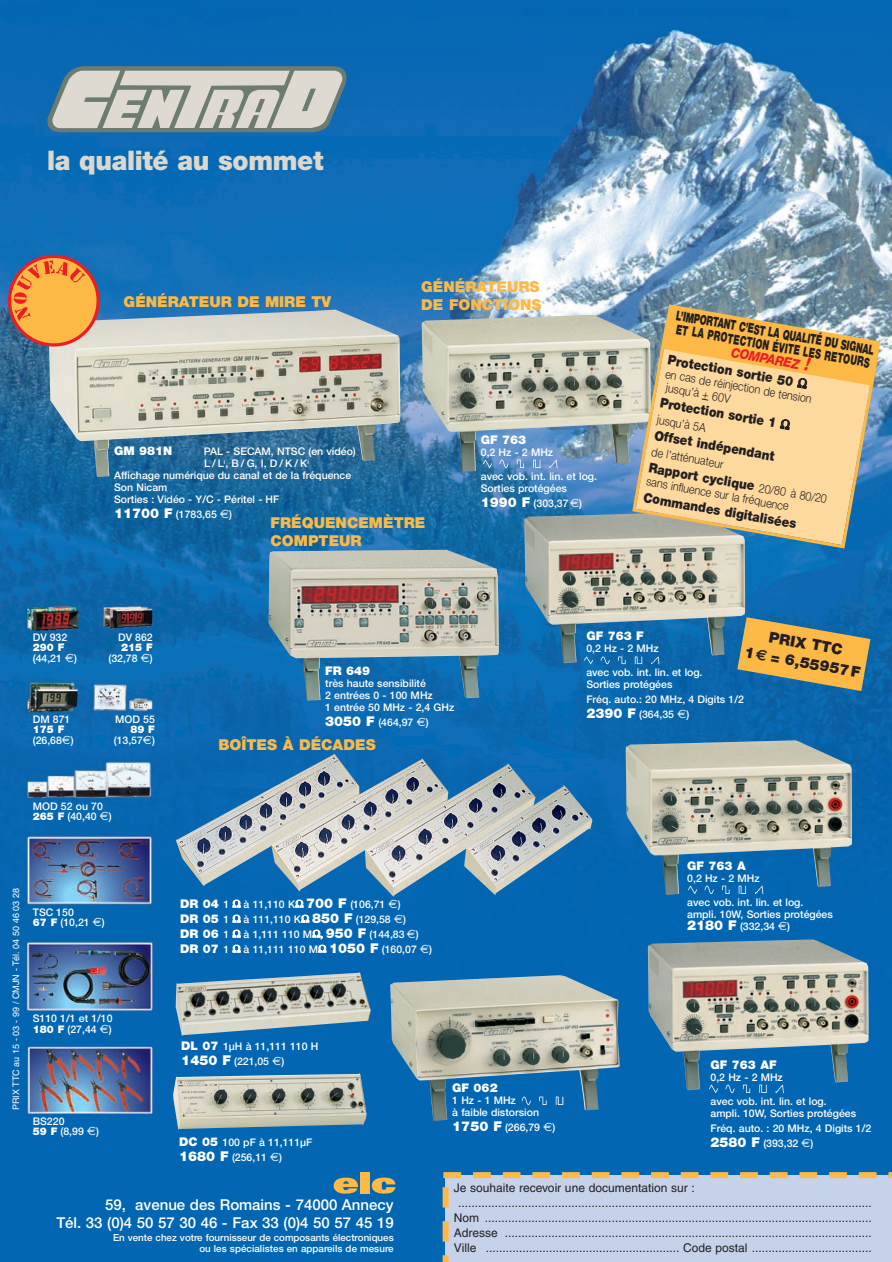
<style>
.page{position:relative;width:892px;height:1262px;background:#fff}
.page>*{position:absolute;margin:0;border:0;box-sizing:border-box;transform-origin:0 0}
.t1{font:900 27px "Helvetica Neue";letter-spacing:-.015em;color:#dcd8cf;scale:.95 1}
.t2{font:900 15px/18px "Helvetica Neue";color:#fdb945}
.t3{font:500 15px/18px "Helvetica Neue";color:#fff;text-align:right}
.t4{font:900 15px/19.4px "Helvetica Neue";color:#231f20;text-align:center}
.t5{font:900 13.5px "Helvetica Neue";color:#231f20;scale:.9 1}
.t6{font:900 13.5px/13.5px "Helvetica Neue";color:#231f20;text-align:center;scale:.65 1}
.t7{font:12px "Helvetica";color:#231f20}
.t8{font:300 12px/13.5px "Helvetica Neue";color:#231f20;scale:.9 1}
.t9{font:900 12px "Helvetica Neue";color:#fff}
.t10{font:500 10.5px/10.5px "Helvetica Neue";color:#fff}
.t11{font:500 9.75px/10.5px "Helvetica Neue";color:#fff;text-align:right}
.t12{font:9px "Helvetica";color:#fff}
.s1{font-weight:900;font-size:13.5px}
.s2{font-family:"Euro Sans";font-weight:400;font-size:12px}
.s3{font-weight:800;font-style:italic;color:#ee1d23}
.s4{font-weight:800;font-style:italic;font-size:18px;color:#ee1d23}
.s5{font-weight:300;font-size:12px}
.s6{font-weight:900}
.s7{font-family:"Euro Sans";font-weight:700}
.s8{font-weight:500;font-size:10.5px}
.s9{font-weight:900;font-size:12px}
</style>
<div class="page">
<img style="left:0;top:0;width:891px;height:1262px">
<svg style="left:233px;top:900px;width:7px;height:7px"></svg>
<svg style="left:296px;top:900px;width:7px;height:7px"></svg>
<svg style="left:233px;top:915px;width:7px;height:7px"></svg>
<svg style="left:301px;top:915px;width:8px;height:7px"></svg>
<svg style="left:233px;top:930px;width:7px;height:7px"></svg>
<svg style="left:313px;top:930px;width:9px;height:9px"></svg>
<svg style="left:233px;top:945px;width:7px;height:7px"></svg>
<svg style="left:318px;top:945px;width:8px;height:7px"></svg>
<svg style="left:661px;top:304px;width:219px;height:85px;background:#e3bc75"></svg>
<svg style="left:780px;top:419px;width:10px;height:11px"></svg>
<h1 class="t1" style="left:47px;top:150px;width:292px">la qualité au sommet</h1>
<h2 class="t2" style="left:124px;top:294px;width:209px">GÉNÉRATEUR DE MIRE TV</h2>
<h2 class="t2" style="left:421px;top:279px;width:122px">GÉNÉRATEURS<br>DE FONCTIONS</h2>
<p class="t9" style="left:114px;top:447px;width:60px">GM 981N</p>
<p class="t10" style="left:204px;top:447px;width:153px">PAL - SECAM, NTSC (en vidéo)</p>
<p class="t10" style="left:204px;top:459px;width:106px">L/L<sup>I</sup>, B/G, I, D/K/K<sup>I</sup></p>
<p class="t10" style="left:114px;top:471px;width:238px">Affichage numérique du canal et de la fréquence</p>
<p class="t10" style="left:114px;top:483px;width:55px">Son Nicam</p>
<p class="t10" style="left:114px;top:495px;width:167px">Sorties : Vidéo - Y/C - Péritel - HF</p>
<p class="t10" style="left:114px;top:510px;width:119px"><span class="s1">11700 F</span> (1783,65 <span class="s2">€</span>)</p>
<h2 class="t2" style="left:270px;top:515px;width:156px">FRÉQUENCEMÈTRE<br>COMPTEUR</h2>
<p class="t9" style="left:481px;top:435px;width:47px">GF 763</p>
<p class="t10" style="left:481px;top:448px;width:74px">0,2 Hz - 2 MHz</p>
<p class="t10" style="left:481px;top:471px;width:118px;line-height:12px">avec vob. int. lin. et log.<br>Sorties protégées</p>
<p class="t10" style="left:481px;top:499px;width:103px"><span class="s1">1990 F</span> (303,37 <span class="s2">€</span>)</p>
<p class="t6" style="left:677px;top:310px;width:310px;rotate:10deg">L’IMPORTANT C’EST LA QUALITÉ DU SIGNAL<br>ET LA PROTECTION ÉVITE LES RETOURS<br><span class="s3">COMPAREZ</span> <span class="s4">!</span></p>
<p class="t5" style="left:668px;top:355px;width:143px;rotate:10deg">Protection sortie 50</p>
<p class="t8" style="left:666px;top:368px;width:166px;rotate:10deg">en cas de réinjection de tension jusqu’à + 60V</p>
<p class="t5" style="left:661px;top:398px;width:132px;rotate:10deg">Protection sortie 1</p>
<p class="t8" style="left:658px;top:414px;width:56px;rotate:10deg">jusqu’à 5A</p>
<p class="t5" style="left:655px;top:430px;width:137px;rotate:10deg">Offset indépendant</p>
<p class="t8" style="left:652px;top:446px;width:83px;rotate:10deg">de l’atténuateur</p>
<p class="t5" style="left:649px;top:463px;width:202px;rotate:10deg">Rapport cyclique <span class="s5">20/80 à 80/20</span></p>
<p class="t8" style="left:647px;top:476px;width:162px;rotate:10deg">sans influence sur la fréquence</p>
<p class="t5" style="left:644px;top:492px;width:174px;rotate:10deg">Commandes digitalisées</p>
<p class="t10" style="left:33px;top:633px;width:36px">DV 932</p>
<p class="t10" style="left:33px;top:643px;width:46px"><span class="s6">290 F </span>(44,21 <span class="s2">€</span>)</p>
<p class="t10" style="left:33px;top:715px;width:39px">DM 871</p>
<p class="t10" style="left:33px;top:725px;width:43px"><span class="s6">175 F </span>(26,68<span class="s2">€</span>)</p>
<p class="t10" style="left:118px;top:633px;width:36px">DV 862</p>
<p class="t10" style="left:108px;top:643px;width:46px;text-align:right"><span class="s6">215 F </span>(32,78 <span class="s2">€</span>)</p>
<p class="t10" style="left:115px;top:715px;width:41px">MOD 55</p>
<p class="t10" style="left:114px;top:725px;width:43px;text-align:right"><span class="s6">89 F </span>(13,57<span class="s2">€</span>)</p>
<p class="t9" style="left:325px;top:666px;width:46px">FR 649</p>
<p class="t10" style="left:325px;top:678px;width:131px;line-height:12px">très haute sensibilité<br>2 entrées 0 - 100 MHz<br>1 entrée 50 MHz - 2,4 GHz</p>
<p class="t10" style="left:325px;top:718px;width:105px"><span class="s1">3050 F</span> (464,97 <span class="s2">€</span>)</p>
<h2 class="t2" style="left:218px;top:736px;width:159px">BOÎTES À DÉCADES</h2>
<p class="t9" style="left:586px;top:631px;width:59px">GF 763 F</p>
<p class="t10" style="left:586px;top:644px;width:74px">0,2 Hz - 2 MHz</p>
<p class="t10" style="left:586px;top:667px;width:118px;line-height:12px">avec vob. int. lin. et log.<br>Sorties protégées</p>
<p class="t10" style="left:586px;top:693px;width:159px;line-height:15px">Fréq. auto.: 20 MHz, 4 Digits 1/2<br><span class="s1">2390 F</span> (364,35 <span class="s2">€</span>)</p>
<h2 class="t4" style="left:749px;top:625px;width:119px;rotate:10deg">PRIX TTC<br>1<span class="s7">€</span> = 6,55957F</h2>
<p class="t10" style="left:33px;top:802px;width:81px">MOD 52 ou 70<br><span class="s6">265 F</span> (40,40 <span class="s2">€</span>)</p>
<p class="t12" style="left:13px;top:1110px;width:224px;rotate:-90deg">PRIX TTC au 15 - 03 - 99 / CMJN - Tél. 04 50 46 03 28</p>
<p class="t10" style="left:33px;top:908px;width:74px">TSC 150<br><span class="s6">67 F</span> (10,21 <span class="s2">€</span>)</p>
<p class="t10" style="left:33px;top:1014px;width:81px">S110 1/1 et 1/10<br><span class="s6">180 F</span> (27,44 <span class="s2">€</span>)</p>
<p class="t10" style="left:33px;top:1117px;width:68px">BS220<br><span class="s6">59 F</span> (8,99 <span class="s2">€</span>)</p>
<p class="t9" style="left:180px;top:899px;width:50px">DR 04 <span class="s8">1</span></p>
<p class="t10" style="left:244px;top:899px;width:158px">à 11,110 K <span class="s1">700 F</span> (106,71 <span class="s2">€</span>)</p>
<p class="t9" style="left:180px;top:914px;width:50px">DR 05 <span class="s8">1</span></p>
<p class="t10" style="left:244px;top:914px;width:164px">à 111,110 K <span class="s1">850 F</span> (129,58 <span class="s2">€</span>)</p>
<p class="t9" style="left:180px;top:929px;width:50px">DR 06 <span class="s8">1</span></p>
<p class="t10" style="left:244px;top:929px;width:177px">à 1,111 110 M <span class="s1">950 F</span> (144,83 <span class="s2">€</span>)</p>
<p class="t9" style="left:180px;top:944px;width:50px">DR 07 <span class="s8">1</span></p>
<p class="t10" style="left:244px;top:944px;width:190px">à 11,111 110 M <span class="s1">1050 F</span> (160,07 <span class="s2">€</span>)</p>
<p class="t10" style="left:181px;top:1040px;width:139px;line-height:15px"><span class="s9">DL 07</span> 1µH à 11,111 110 H<br><span class="s1">1450 F</span> (221,05 <span class="s2">€</span>)</p>
<p class="t10" style="left:179px;top:1135px;width:135px;line-height:15px"><span class="s9">DC 05</span> 100 pF à 11,111µF<br><span class="s1">1680 F</span> (256,11 <span class="s2">€</span>)</p>
<h2 class="t3" style="left:56px;top:1197px;width:339px">59, avenue des Romains - 74000 Annecy<br>Tél. 33 (0)4 50 57 30 46 - Fax 33 (0)4 50 57 45 19</h2>
<p class="t11" style="left:113px;top:1234px;width:282px">En vente chez votre fournisseur de composants électroniques ou les spécialistes en appareils de mesure</p>
<p class="t9" style="left:452px;top:1083px;width:47px">GF 062</p>
<p class="t10" style="left:452px;top:1095px;width:88px;line-height:12px">1 Hz - 1 MHz<br>à faible distorsion</p>
<p class="t10" style="left:452px;top:1123px;width:104px"><span class="s1">1750 F</span> (266,79 <span class="s2">€</span>)</p>
<p class="t9" style="left:687px;top:861px;width:60px">GF 763 A</p>
<p class="t10" style="left:687px;top:873px;width:74px">0,2 Hz - 2 MHz</p>
<p class="t10" style="left:687px;top:897px;width:147px;line-height:12px">avec vob. int. lin. et log. ampli. 10W, Sorties protégées<br><span class="s1">2180 F</span> (332,34 <span class="s2">€</span>)</p>
<p class="t9" style="left:710px;top:1060px;width:67px">GF 763 AF</p>
<p class="t10" style="left:710px;top:1072px;width:74px">0,2 Hz - 2 MHz</p>
<p class="t10" style="left:710px;top:1096px;width:147px;line-height:12px">avec vob. int. lin. et log. ampli. 10W, Sorties protégées</p>
<p class="t10" style="left:710px;top:1121px;width:162px;line-height:15px">Fréq. auto. : 20 MHz, 4 Digits 1/2<br><span class="s1">2580 F</span> (393,32 <span class="s2">€</span>)</p>
<p class="t7" style="left:454px;top:1183px;width:242px">Je souhaite recevoir une documentation sur :</p>
<p class="t7" style="left:458px;top:1198px;width:415px">............................................................................................................................</p>
<p class="t7" style="left:454px;top:1213px;width:419px">Nom ....................................................................................................................</p>
<p class="t7" style="left:454px;top:1228px;width:419px">Adresse ..............................................................................................................</p>
<p class="t7" style="left:454px;top:1243px;width:419px">Ville .......................................................... Code postal ....................................</p>
</div>
